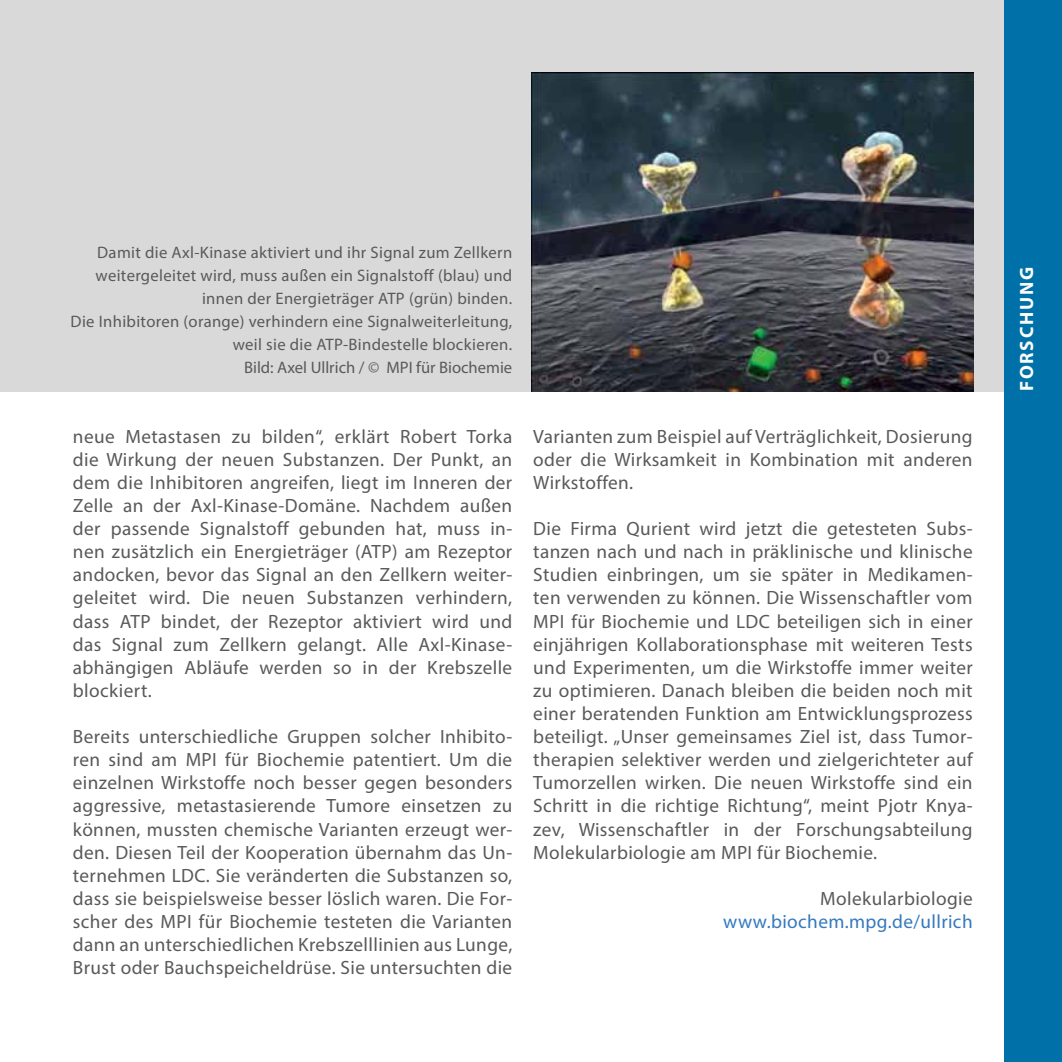
<style>
.page{position:relative;width:1062px;height:1062px;background:#fff}
.page>*{position:absolute;margin:0;border:0;box-sizing:border-box;transform-origin:0 0}
.t1{font:19.25px/23.1px "Myriad Pro";letter-spacing:.02em;color:#58595b;text-align:justify}
.t2{font:19.25px "Myriad Pro";letter-spacing:.02em;color:#3479be}
.t3{font:700 19.25px "Myriad Pro";letter-spacing:.09em;color:#fcfcfc}
.t4{font:16.62px/23.1px "Myriad Pro";letter-spacing:.02em;color:#58595b;text-align:right}
</style>
<div class="page">
<div style="left:0;top:0;width:1062px;height:391px;background:#d9d9d9"></div>
<div style="left:1004px;top:0;width:58px;height:1062px;background:#0071a8"></div>
<img style="left:531px;top:73px;width:442px;height:318px">
<p class="t4" style="left:71px;top:240px;width:443px">Damit die Axl-Kinase aktiviert und ihr Signal zum Zellkern weitergeleitet wird, muss außen ein Signalstoff (blau) und innen der Energieträger ATP (grün) binden.<br>Die Inhibitoren (orange) verhindern eine Signalweiterleitung, weil sie die ATP-Bindestelle blockieren.<br>Bild: Axel Ullrich / © MPI für Biochemie</p>
<p class="t1" style="left:73px;top:424px;width:441px">neue Metastasen zu bilden“, erklärt Robert Torka die Wirkung der neuen Substanzen. Der Punkt, an dem die Inhibitoren angreifen, liegt im Inneren der Zelle an der Axl-Kinase-Domäne. Nachdem außen der passende Signalstoff gebunden hat, muss in&shy;nen zusätzlich ein Energieträger (ATP) am Rezeptor andocken, bevor das Signal an den Zellkern weiter&shy;geleitet wird. Die neuen Substanzen verhindern, dass ATP bindet, der Rezeptor aktiviert wird und das Signal zum Zellkern gelangt. Alle Axl-Kinase&shy;abhängigen Abläufe werden so in der Krebszelle blockiert.</p>
<p class="t1" style="left:73px;top:725px;width:441px">Bereits unterschiedliche Gruppen solcher Inhibito&shy;ren sind am MPI für Biochemie patentiert. Um die einzelnen Wirkstoffe noch besser gegen besonders aggressive, metastasierende Tumore einsetzen zu können, mussten chemische Varianten erzeugt wer&shy;den. Diesen Teil der Kooperation übernahm das Un&shy;ternehmen LDC. Sie veränderten die Substanzen so, dass sie beispielsweise besser löslich waren. Die For&shy;scher des MPI für Biochemie testeten die Varianten dann an unterschiedlichen Krebszelllinien aus Lunge, Brust oder Bauchspeicheldrüse. Sie untersuchten die</p>
<p class="t1" style="left:533px;top:424px;width:441px">Varianten zum Beispiel auf Verträglichkeit, Dosierung oder die Wirksamkeit in Kombination mit anderen Wirkstoffen.</p>
<p class="t1" style="left:533px;top:517px;width:441px">Die Firma Qurient wird jetzt die getesteten Subs&shy;tanzen nach und nach in präklinische und klinische Studien einbringen, um sie später in Medikamen&shy;ten verwenden zu können. Die Wissenschaftler vom MPI für Biochemie und LDC beteiligen sich in einer einjährigen Kollaborationsphase mit weiteren Tests und Experimenten, um die Wirkstoffe immer weiter zu optimieren. Danach bleiben die beiden noch mit einer beratenden Funktion am Entwicklungsprozess beteiligt. „Unser gemeinsames Ziel ist, dass Tumor&shy;therapien selektiver werden und zielgerichteter auf Tumorzellen wirken. Die neuen Wirkstoffe sind ein Schritt in die richtige Richtung“, meint Pjotr Knya&shy;zev, Wissenschaftler in der Forschungsabteilung Molekularbiologie am MPI für Biochemie.</p>
<p class="t1" style="left:820px;top:886px;width:154px">Molekularbiologie</p>
<p class="t2" style="left:723px;top:909px;width:251px">www.biochem.mpg.de/ullrich</p>
<p class="t3" style="left:1014px;top:391px;width:123px;rotate:-90deg">forschung</p>
</div>
